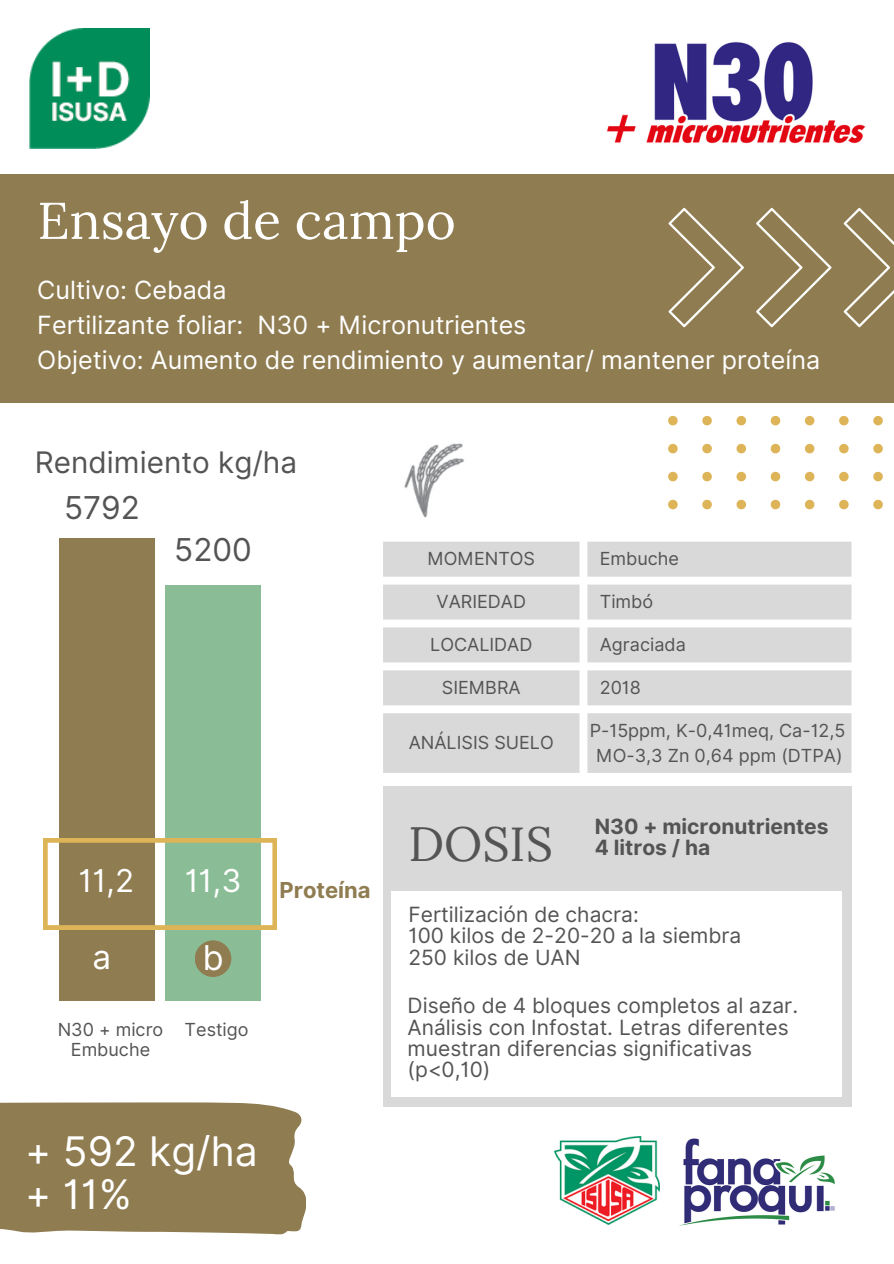
<style>
.page{position:relative;width:894px;height:1264px;background:#fff}
.page>*{position:absolute;margin:0;border:0;box-sizing:border-box;transform-origin:0 0}
.t1{font:51.6px "Lora";color:#fff}
.t2{font:48px "Lora";color:#545454}
.t3{font:40.8px "Inter";color:#fff}
.t4{font:34.2px "Inter";color:#fff}
.t5{font:33.15px "Inter";color:#fff}
.t6{font:31.5px "Inter";color:#545454}
.t7{font:31.5px "Inter";color:#fff}
.t8{font:29.7px "Inter";color:#545454}
.t9{font:25.05px "Inter";color:#fff}
.t10{font:700 22.05px "Inter";color:#8f7c50}
.t11{font:21px/21.3px "Inter";color:#545454}
.t12{font:700 21px "Inter";color:#545454}
.t13{font:18px "Inter";color:#545454}
</style>
<div class="page">
<svg style="left:668px;top:416px;width:9px;height:9px"></svg>
<svg style="left:702px;top:416px;width:9px;height:9px"></svg>
<svg style="left:736px;top:416px;width:9px;height:9px"></svg>
<svg style="left:770px;top:416px;width:10px;height:9px"></svg>
<svg style="left:804px;top:416px;width:10px;height:9px"></svg>
<svg style="left:839px;top:416px;width:9px;height:9px"></svg>
<svg style="left:873px;top:416px;width:9px;height:9px"></svg>
<svg style="left:668px;top:444px;width:9px;height:9px"></svg>
<svg style="left:702px;top:444px;width:9px;height:9px"></svg>
<svg style="left:736px;top:444px;width:9px;height:9px"></svg>
<svg style="left:770px;top:444px;width:10px;height:9px"></svg>
<svg style="left:804px;top:444px;width:10px;height:9px"></svg>
<svg style="left:839px;top:444px;width:9px;height:9px"></svg>
<svg style="left:873px;top:444px;width:9px;height:9px"></svg>
<svg style="left:668px;top:472px;width:9px;height:9px"></svg>
<svg style="left:702px;top:472px;width:9px;height:9px"></svg>
<svg style="left:736px;top:472px;width:9px;height:9px"></svg>
<svg style="left:770px;top:472px;width:10px;height:9px"></svg>
<svg style="left:804px;top:472px;width:10px;height:9px"></svg>
<svg style="left:839px;top:472px;width:9px;height:9px"></svg>
<svg style="left:873px;top:472px;width:9px;height:9px"></svg>
<svg style="left:668px;top:500px;width:9px;height:9px"></svg>
<svg style="left:702px;top:500px;width:9px;height:9px"></svg>
<svg style="left:736px;top:500px;width:9px;height:9px"></svg>
<svg style="left:770px;top:500px;width:10px;height:9px"></svg>
<svg style="left:804px;top:500px;width:10px;height:9px"></svg>
<svg style="left:839px;top:500px;width:9px;height:9px"></svg>
<svg style="left:873px;top:500px;width:9px;height:9px"></svg>
<div style="left:0;top:175px;width:893px;height:228px;background:#8f7c50"></div>
<svg style="left:843px;top:208px;width:50px;height:120px"></svg>
<svg style="left:756px;top:208px;width:75px;height:120px"></svg>
<svg style="left:668px;top:208px;width:76px;height:120px"></svg>
<img style="left:554px;top:1136px;width:105px;height:87px">
<img style="left:659px;top:1138px;width:176px;height:88px">
<div style="left:0;top:1102px;width:306px;height:133px;background:#8f7c50"></div>
<svg style="left:383px;top:541px;width:468px;height:232px;background:#dedede"></svg>
<div style="left:59px;top:537px;width:96px;height:463px;background:#8f7c50"></div>
<div style="left:165px;top:585px;width:96px;height:415px;background:#8abd96"></div>
<div style="left:195px;top:940px;width:36px;height:36px;background:#8f7c50;border-radius:50%"></div>
<div style="left:383px;top:786px;width:468px;height:321px;background:#d9d9d9"></div>
<div style="left:391px;top:891px;width:450px;height:206px;background:#fff"></div>
<img style="left:404px;top:443px;width:61px;height:75px">
<img style="left:606px;top:41px;width:260px;height:103px">
<svg style="left:43px;top:838px;width:234px;height:91px"></svg>
<img style="left:29px;top:28px;width:121px;height:121px">
<p class="t1" style="left:37px;top:187px;width:420px">Ensayo de campo</p>
<p class="t9" style="left:37px;top:275px;width:191px">Cultivo: Cebada</p>
<p class="t9" style="left:37px;top:309px;width:490px">Fertilizante foliar: N30 + Micronutrientes</p>
<p class="t9" style="left:37px;top:344px;width:784px">Objetivo: Aumento de rendimiento y aumentar/ mantener proteína</p>
<p class="t8" style="left:35px;top:444px;width:264px">Rendimiento kg/ha</p>
<p class="t6" style="left:64px;top:488px;width:77px">5792</p>
<p class="t6" style="left:174px;top:530px;width:79px">5200</p>
<p class="t7" style="left:78px;top:862px;width:57px">11,2</p>
<p class="t7" style="left:185px;top:862px;width:58px">11,3</p>
<p class="t10" style="left:279px;top:876px;width:93px">Proteína</p>
<p class="t5" style="left:92px;top:936px;width:20px">a</p>
<p class="t4" style="left:202px;top:936px;width:23px">b</p>
<p class="t13" style="left:58px;top:1018px;width:107px">N30 + micro</p>
<p class="t13" style="left:184px;top:1018px;width:65px">Testigo</p>
<p class="t13" style="left:71px;top:1039px;width:81px">Embuche</p>
<p class="t3" style="left:25px;top:1126px;width:234px">+ 592 kg/ha</p>
<p class="t3" style="left:25px;top:1169px;width:108px">+ 11%</p>
<p class="t13" style="left:427px;top:548px;width:109px">MOMENTOS</p>
<p class="t13" style="left:599px;top:548px;width:81px">Embuche</p>
<p class="t13" style="left:436px;top:591px;width:91px">VARIEDAD</p>
<p class="t13" style="left:599px;top:591px;width:55px">Timbó</p>
<p class="t13" style="left:430px;top:633px;width:104px">LOCALIDAD</p>
<p class="t13" style="left:599px;top:633px;width:87px">Agraciada</p>
<p class="t13" style="left:441px;top:676px;width:80px">SIEMBRA</p>
<p class="t13" style="left:599px;top:676px;width:43px">2018</p>
<p class="t13" style="left:408px;top:732px;width:146px">ANÁLISIS SUELO</p>
<p class="t13" style="left:589px;top:719px;width:257px">P-15ppm, K-0,41meq, Ca-12,5</p>
<p class="t13" style="left:596px;top:744px;width:248px">MO-3,3 Zn 0,64 ppm (DTPA)</p>
<p class="t2" style="left:408px;top:813px;width:146px">DOSIS</p>
<p class="t12" style="left:594px;top:813px;width:235px">N30 + micronutrientes</p>
<p class="t12" style="left:594px;top:835px;width:117px">4 litros / ha</p>
<p class="t11" style="left:408px;top:903px;width:232px">Fertilización de chacra:</p>
<p class="t11" style="left:408px;top:924px;width:334px">100 kilos de 2-20-20 a la siembra</p>
<p class="t11" style="left:408px;top:946px;width:173px">250 kilos de UAN</p>
<p class="t11" style="left:407px;top:994px;width:392px">Diseño de 4 bloques completos al azar.</p>
<p class="t11" style="left:407px;top:1016px;width:382px">Análisis con Infostat. Letras diferentes muestran diferencias significativas (p&lt;0,10)</p>
</div>
